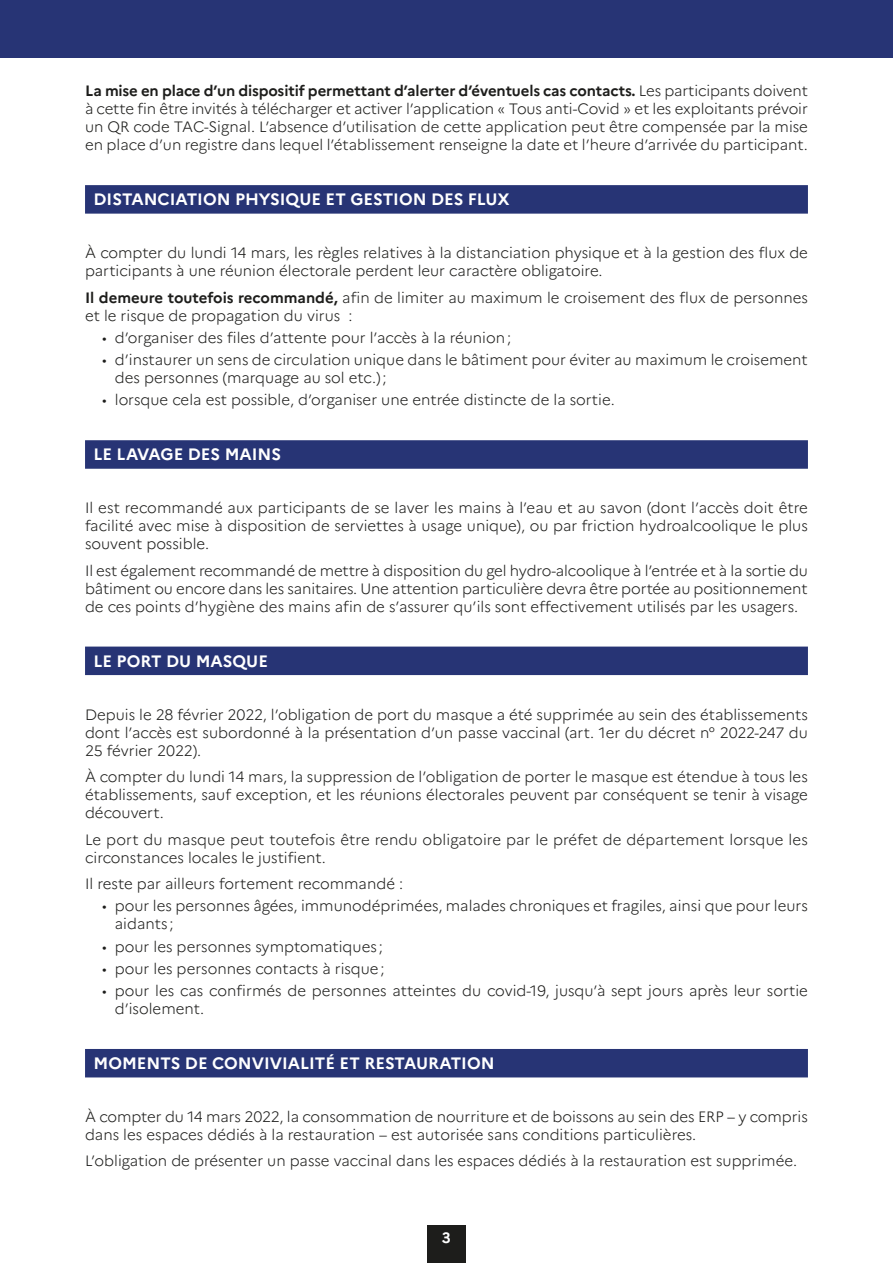
<style>
.page{position:relative;width:893px;height:1263px;background:#fff}
.page>*{position:absolute;margin:0;border:0;box-sizing:border-box;transform-origin:0 0}
.TITRE_PARTIE{font:700 16.5px "Marianne";color:#fff}
.Texte{font:300 15px/18px "Marianne";color:#1d1d1b}
.t1{font:700 15px "Marianne";color:#fff}
.s1{font-weight:700}
</style>
<div class="page">
<div style="left:427px;top:1225px;width:39px;height:38px;background:#1d1d1b"></div>
<div style="left:0;top:0;width:893px;height:57px;background:#273475"></div>
<div style="left:85px;top:185px;width:723px;height:29px;background:#273475"></div>
<div style="left:85px;top:440px;width:723px;height:29px;background:#273475"></div>
<div style="left:85px;top:646px;width:723px;height:29px;background:#273475"></div>
<div style="left:85px;top:1049px;width:723px;height:28px;background:#273475"></div>
<p class="Texte" style="left:85px;top:82px;width:724px;text-align:justify"><span class="s1">La mise en place d’un dispositif permettant d’alerter d’éventuels cas contacts.</span> Les participants doivent à cette fin être invités à télécharger et activer l’application « Tous anti-Covid » et les exploitants prévoir un QR code TAC-Signal. L’absence d’utilisation de cette application peut être compensée par la mise en place d’un registre dans lequel l’établissement renseigne la date et l’heure d’arrivée du participant.</p>
<p class="TITRE_PARTIE" style="left:94px;top:189px;width:418px">DISTANCIATION PHYSIQUE ET GESTION DES FLUX</p>
<p class="Texte" style="left:85px;top:244px;width:724px">À compter du lundi 14 mars, les règles relatives à la distanciation physique et à la gestion des flux de participants à une réunion électorale perdent leur caractère obligatoire.</p>
<p class="Texte" style="left:85px;top:288px;width:724px"><span class="s1">Il demeure toutefois recommandé,</span> afin de limiter au maximum le croisement des flux de personnes et le risque de propagation du virus :</p>
<p class="Texte" style="left:102px;top:328px;width:411px">• d’organiser des files d’attente pour l’accès à la réunion;</p>
<p class="Texte" style="left:115px;top:351px;width:694px;text-indent:-13px">• d’instaurer un sens de circulation unique dans le bâtiment pour éviter au maximum le croisement des personnes (marquage au sol etc.);</p>
<p class="Texte" style="left:102px;top:391px;width:514px">• lorsque cela est possible, d’organiser une entrée distincte de la sortie.</p>
<p class="TITRE_PARTIE" style="left:94px;top:444px;width:189px">LE LAVAGE DES MAINS</p>
<p class="Texte" style="left:85px;top:499px;width:724px;text-align:justify">Il est recommandé aux participants de se laver les mains à l’eau et au savon (dont l’accès doit être facilité avec mise à disposition de serviettes à usage unique), ou par friction hydroalcoolique le plus souvent possible.</p>
<p class="Texte" style="left:85px;top:561px;width:724px;text-align:justify">Il est également recommandé de mettre à disposition du gel hydro-alcoolique à l’entrée et à la sortie du bâtiment ou encore dans les sanitaires. Une attention particulière devra être portée au positionnement de ces points d’hygiène des mains afin de s’assurer qu’ils sont effectivement utilisés par les usagers.</p>
<p class="TITRE_PARTIE" style="left:94px;top:651px;width:176px">LE PORT DU MASQUE</p>
<p class="Texte" style="left:85px;top:705px;width:724px;text-align:justify">Depuis le 28 février 2022, l’obligation de port du masque a été supprimée au sein des établissements dont l’accès est subordonné à la présentation d’un passe vaccinal (art. 1er du décret n° 2022-247 du 25 février 2022).</p>
<p class="Texte" style="left:85px;top:768px;width:724px;text-align:justify">À compter du lundi 14 mars, la suppression de l’obligation de porter le masque est étendue à tous les établissements, sauf exception, et les réunions électorales peuvent par conséquent se tenir à visage découvert.</p>
<p class="Texte" style="left:85px;top:830px;width:724px">Le port du masque peut toutefois être rendu obligatoire par le préfet de département lorsque les circonstances locales le justifient.</p>
<p class="Texte" style="left:85px;top:875px;width:320px">Il reste par ailleurs fortement recommandé :</p>
<p class="Texte" style="left:115px;top:897px;width:695px;text-indent:-13px">• pour les personnes âgées, immunodéprimées, malades chroniques et fragiles, ainsi que pour leurs aidants ;</p>
<p class="Texte" style="left:102px;top:937px;width:282px">• pour les personnes symptomatiques ;</p>
<p class="Texte" style="left:102px;top:959px;width:284px">• pour les personnes contacts à risque;</p>
<p class="Texte" style="left:115px;top:982px;width:695px;text-indent:-13px">• pour les cas confirmés de personnes atteintes du covid-19, jusqu’à sept jours après leur sortie d’isolement.</p>
<p class="TITRE_PARTIE" style="left:94px;top:1053px;width:403px">MOMENTS DE CONVIVIALITÉ ET RESTAURATION</p>
<p class="Texte" style="left:85px;top:1107px;width:724px">À compter du 14 mars 2022, la consommation de nourriture et de boissons au sein des ERP – y compris dans les espaces dédiés à la restauration – est autorisée sans conditions particulières.</p>
<p class="Texte" style="left:85px;top:1152px;width:714px">L’obligation de présenter un passe vaccinal dans les espaces dédiés à la restauration est supprimée.</p>
<p class="t1" style="left:442px;top:1228px;width:10px">3</p>
</div>
